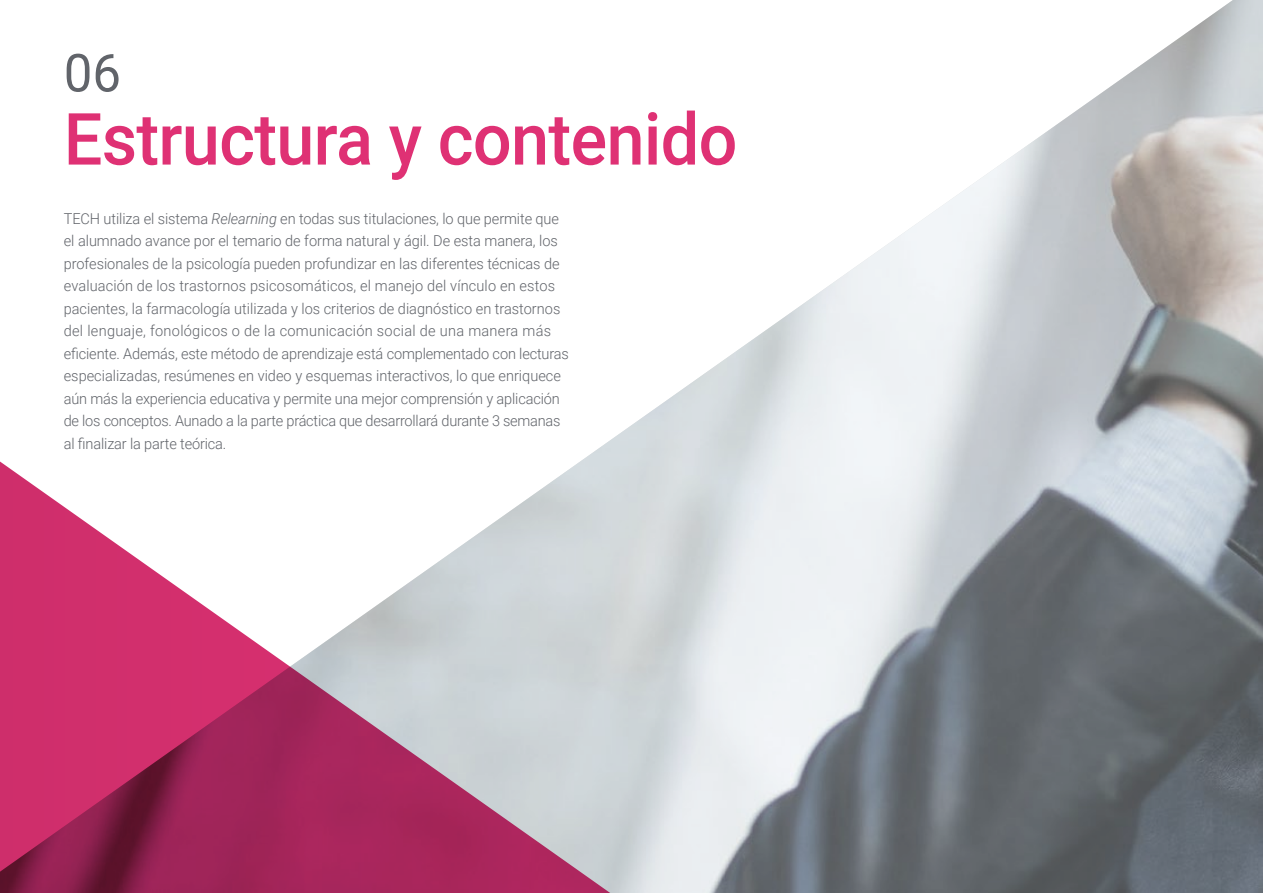
<style>
.page{position:relative;width:1263px;height:893px;background:#fff}
.page>*{position:absolute;margin:0;border:0;box-sizing:border-box;transform-origin:0 0}
.t1{font:500 72px "Roboto";letter-spacing:-.01em;color:#df3174;scale:.95 1}
.t2{font:52.5px "Roboto";color:#61646a}
.t3{font:300 15px/22.5px "Roboto";letter-spacing:-.005em;color:#61646a}
.s1{font-style:italic}
</style>
<div class="page">
<img style="left:602px;top:0;width:661px;height:893px">
<svg style="left:0;top:446px;width:640px;height:447px"></svg>
<h2 class="t2" style="left:64px;top:36px;width:59px">06</h2>
<h1 class="t1" style="left:64px;top:89px;width:711px">Estructura y contenido</h1>
<p class="t3" style="left:64px;top:207px;width:507px">TECH utiliza el sistema <span class="s1">Relearning</span> en todas sus titulaciones, lo que permite que el alumnado avance por el temario de forma natural y ágil. De esta manera, los profesionales de la psicología pueden profundizar en las diferentes técnicas de evaluación de los trastornos psicosomáticos, el manejo del vínculo en estos pacientes, la farmacología utilizada y los criterios de diagnóstico en trastornos del lenguaje, fonológicos o de la comunicación social de una manera más eficiente. Además, este método de aprendizaje está complementado con lecturas especializadas, resúmenes en video y esquemas interactivos, lo que enriquece aún más la experiencia educativa y permite una mejor comprensión y aplicación de los conceptos. Aunado a la parte práctica que desarrollará durante 3 semanas al finalizar la parte teórica.</p>
</div>
